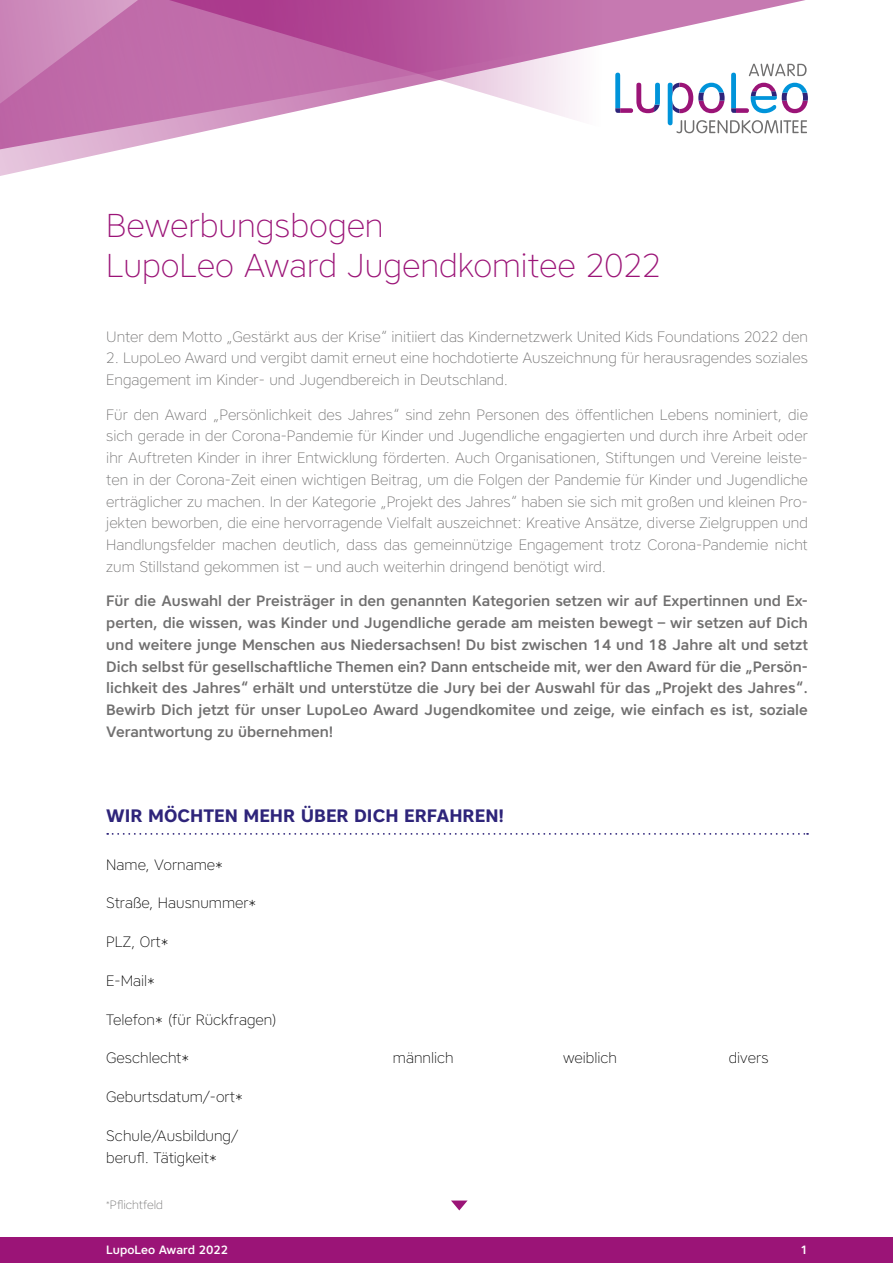
<style>
.page{position:relative;width:893px;height:1263px;background:#fff}
.page>*{position:absolute;margin:0;border:0;box-sizing:border-box;transform-origin:0 0}
.t1{font:200 33px/40.5px "Core Sans A25";color:#9b1477}
.t2{font:700 18px "Core Sans A65";color:#2e247a}
.t3{font:200 15px/21.8px "Core Sans A25";color:#706f6f}
.t4{font:500 15px/21.8px "Core Sans A55";color:#706f6f;text-align:justify}
.t5{font:200 15px/21.8px "Core Sans A25";color:#000}
.t6{font:500 12px "Core Sans A55";color:#fff}
.t7{font:200 12px "Core Sans A25";color:#706f6f}
</style>
<div class="page">
<svg style="left:0;top:0;width:138px;height:176px;background:#cd8bbb"></svg>
<svg style="left:138px;top:0;width:669px;height:146px"></svg>
<div style="left:0;top:1237px;width:893px;height:26px;background:#9b1477"></div>
<svg style="left:615px;top:73px;width:45px;height:40px"></svg>
<svg style="left:668px;top:64px;width:140px;height:69px"></svg>
<svg style="left:107px;top:833px;width:701px;height:2px"></svg>
<svg style="left:451px;top:1200px;width:17px;height:10px"></svg>
<h1 class="t1" style="left:106px;top:204px;width:556px">Bewerbungsbogen<br>LupoLeo Award Jugendkomitee 2022</h1>
<p class="t3" style="left:106px;top:325px;width:703px">Unter dem Motto „Gestärkt aus der Krise“ initiiert das Kindernetzwerk United Kids Foundations 2022 den</p>
<p class="t3" style="left:106px;top:347px;width:703px">2. LupoLeo Award und vergibt damit erneut eine hochdotierte Auszeichnung für herausragendes soziales<br>Engagement im Kinder- und Jugendbereich in Deutschland.</p>
<p class="t3" style="left:106px;top:403px;width:703px;text-align:justify">Für den Award „Persönlichkeit des Jahres“ sind zehn Personen des öffentlichen Lebens nominiert, die sich gerade in der Corona-Pandemie für Kinder und Jugendliche engagierten und durch ihre Arbeit oder ihr Auftreten Kinder in ihrer Entwicklung förderten. Auch Organisationen, Stiftungen und Vereine leiste&shy;ten in der Corona-Zeit einen wichtigen Beitrag, um die Folgen der Pandemie für Kinder und Jugendliche erträglicher zu machen. In der Kategorie „Projekt des Jahres“ haben sie sich mit großen und kleinen Pro&shy;jekten beworben, die eine hervorragende Vielfalt auszeichnet: Kreative Ansätze, diverse Zielgruppen und Handlungsfelder machen deutlich, dass das gemeinnützige Engagement trotz Corona-Pandemie nicht zum Stillstand gekommen ist – und auch weiterhin dringend benötigt wird.</p>
<p class="t4" style="left:106px;top:590px;width:703px">Für die Auswahl der Preisträger in den genannten Kategorien setzen wir auf Expertinnen und Ex&shy;perten, die wissen, was Kinder und Jugendliche gerade am meisten bewegt – wir setzen auf Dich und weitere junge Menschen aus Niedersachsen! Du bist zwischen 14 und 18 Jahre alt und setzt Dich selbst für gesellschaftliche Themen ein? Dann entscheide mit, wer den Award für die „Persön&shy;lichkeit des Jahres“ erhält und unterstütze die Jury bei der Auswahl für das „Projekt des Jahres“.<br>Bewirb Dich jetzt für unser LupoLeo Award Jugendkomitee und zeige, wie einfach es ist, soziale Verantwortung zu übernehmen!</p>
<p class="t2" style="left:106px;top:804px;width:399px">WIR MÖCHTEN MEHR ÜBER DICH ERFAHREN!</p>
<p class="t5" style="left:106px;top:853px;width:118px">Name, Vorname*</p>
<p class="t5" style="left:106px;top:892px;width:152px">Straße, Hausnummer*</p>
<p class="t5" style="left:106px;top:931px;width:64px">PLZ, Ort*</p>
<p class="t5" style="left:106px;top:969px;width:50px">E-Mail*</p>
<p class="t5" style="left:106px;top:1008px;width:172px">Telefon* (für Rückfragen)</p>
<p class="t5" style="left:106px;top:1047px;width:85px">Geschlecht*</p>
<p class="t5" style="left:393px;top:1047px;width:62px">männlich</p>
<p class="t5" style="left:563px;top:1047px;width:56px">weiblich</p>
<p class="t5" style="left:729px;top:1047px;width:41px">divers</p>
<p class="t5" style="left:106px;top:1086px;width:138px">Geburtsdatum/-ort*</p>
<p class="t5" style="left:106px;top:1124px;width:133px">Schule/Ausbildung/ berufl. Tätigkeit*</p>
<p class="t7" style="left:106px;top:1197px;width:58px"><sup>*</sup>Pflichtfeld</p>
<p class="t6" style="left:106px;top:1241px;width:123px">LupoLeo Award 2022</p>
<p class="t6" style="left:800px;top:1241px;width:9px">1</p>
</div>
